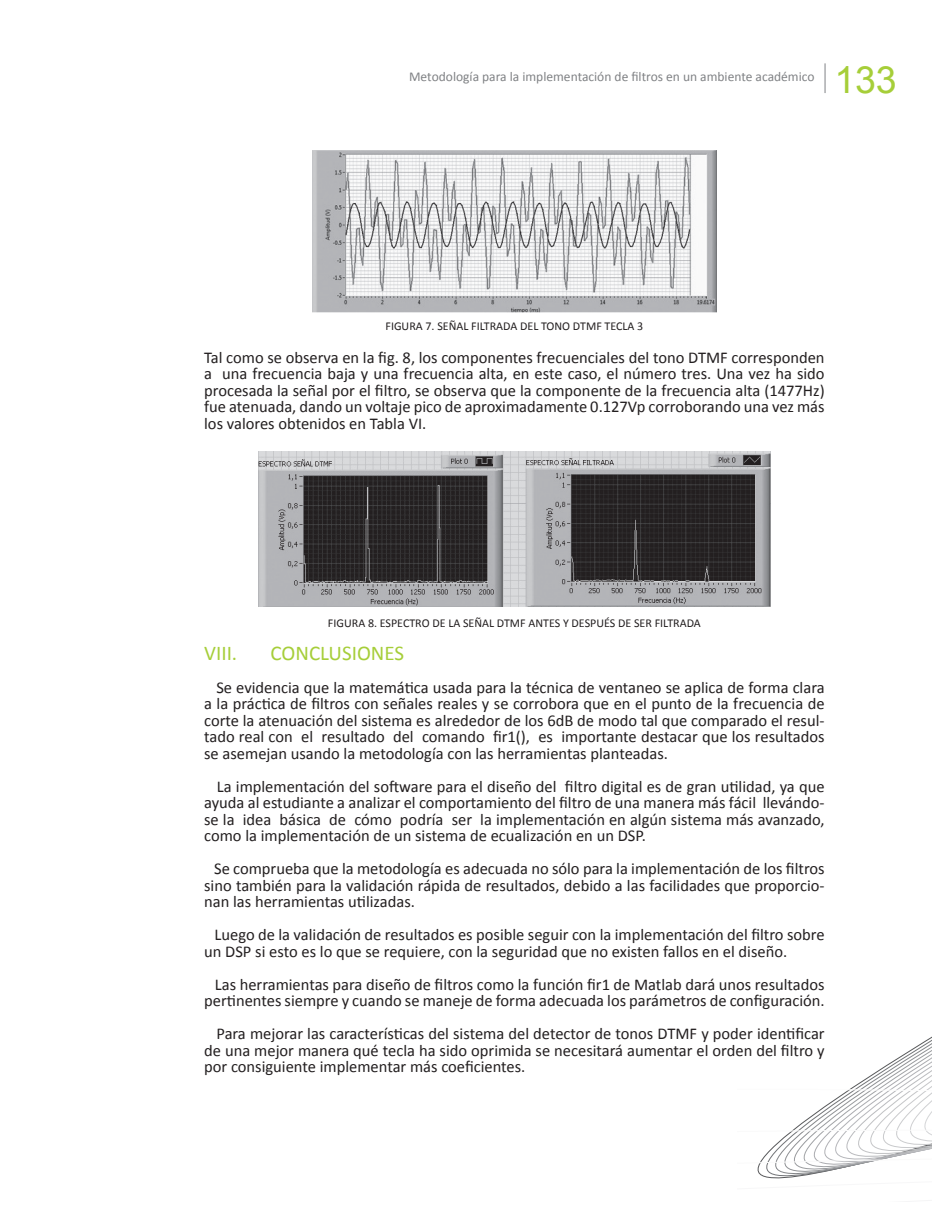
<style>
.page{position:relative;width:944px;height:1214px;background:#fff}
.page>*{position:absolute;margin:0;border:0;box-sizing:border-box;transform-origin:0 0}
.t1{font:37.5px "Arial";color:#a6ce39}
.t2{font:21px "Calibri";color:#a6ce39}
.t3{font:16.5px/16.5px "Calibri";color:#231f20;text-align:justify}
.t4{font:13.5px "Calibri";color:#808285}
.t5{font:12px "Calibri";color:#231f20}
</style>
<div class="page">
<svg style="left:757px;top:1037px;width:174px;height:142px"></svg>
<hr style="left:824px;top:63px;width:1px;height:30px;background:#808285">
<img style="left:312px;top:151px;width:404px;height:161px">
<img style="left:258px;top:451px;width:512px;height:156px">
<p class="t4" style="left:409px;top:67px;width:407px">Metodología para la implementación de filtros en un ambiente académico</p>
<h1 class="t1" style="left:834px;top:55px;width:64px">133</h1>
<p class="t5" style="left:385px;top:317px;width:259px">FIGURA 7. SEÑAL FILTRADA DEL TONO DTMF TECLA 3</p>
<p class="t3" style="left:204px;top:348px;width:622px">Tal como se observa en la fig. 8, los componentes frecuenciales del tono DTMF corresponden a una frecuencia baja y una frecuencia alta, en este caso, el número tres. Una vez ha sido procesada la señal por el filtro, se observa que la componente de la frecuencia alta (1477Hz) fue atenuada, dando un voltaje pico de aproximadamente 0.127Vp corroborando una vez más los valores obtenidos en Tabla VI.</p>
<p class="t5" style="left:328px;top:614px;width:374px">FIGURA 8. ESPECTRO DE LA SEÑAL DTMF ANTES Y DESPUÉS DE SER FILTRADA</p>
<p class="t2" style="left:204px;top:638px;width:35px">VIII.</p>
<p class="t2" style="left:270px;top:638px;width:135px">CONCLUSIONES</p>
<p class="t3" style="left:204px;top:678px;width:622px;text-indent:12px">Se evidencia que la matemática usada para la técnica de ventaneo se aplica de forma clara a la práctica de filtros con señales reales y se corrobora que en el punto de la frecuencia de corte la atenuación del sistema es alrededor de los 6dB de modo tal que comparado el resul&shy;tado real con el resultado del comando fir1(), es importante destacar que los resultados se asemejan usando la metodología con las herramientas planteadas.</p>
<p class="t3" style="left:204px;top:777px;width:622px;text-indent:13px">La implementación del software para el diseño del filtro digital es de gran utilidad, ya que ayuda al estudiante a analizar el comportamiento del filtro de una manera más fácil llevándo&shy;se la idea básica de cómo podría ser la implementación en algún sistema más avanzado, como la implementación de un sistema de ecualización en un DSP.</p>
<p class="t3" style="left:204px;top:860px;width:622px;text-indent:10px">Se comprueba que la metodología es adecuada no sólo para la implementación de los filtros sino también para la validación rápida de resultados, debido a las facilidades que proporcio&shy;nan las herramientas utilizadas.</p>
<p class="t3" style="left:204px;top:926px;width:622px;text-indent:10px">Luego de la validación de resultados es posible seguir con la implementación del filtro sobre un DSP si esto es lo que se requiere, con la seguridad que no existen fallos en el diseño.</p>
<p class="t3" style="left:204px;top:975px;width:622px;text-align:right">Las herramientas para diseño de filtros como la función fir1 de Matlab dará unos resultados pertinentes siempre y cuando se maneje de forma adecuada los parámetros de configuración.</p>
<p class="t3" style="left:204px;top:1025px;width:622px;text-indent:12px">Para mejorar las características del sistema del detector de tonos DTMF y poder identificar de una mejor manera qué tecla ha sido oprimida se necesitará aumentar el orden del filtro y por consiguiente implementar más coeficientes.</p>
</div>
